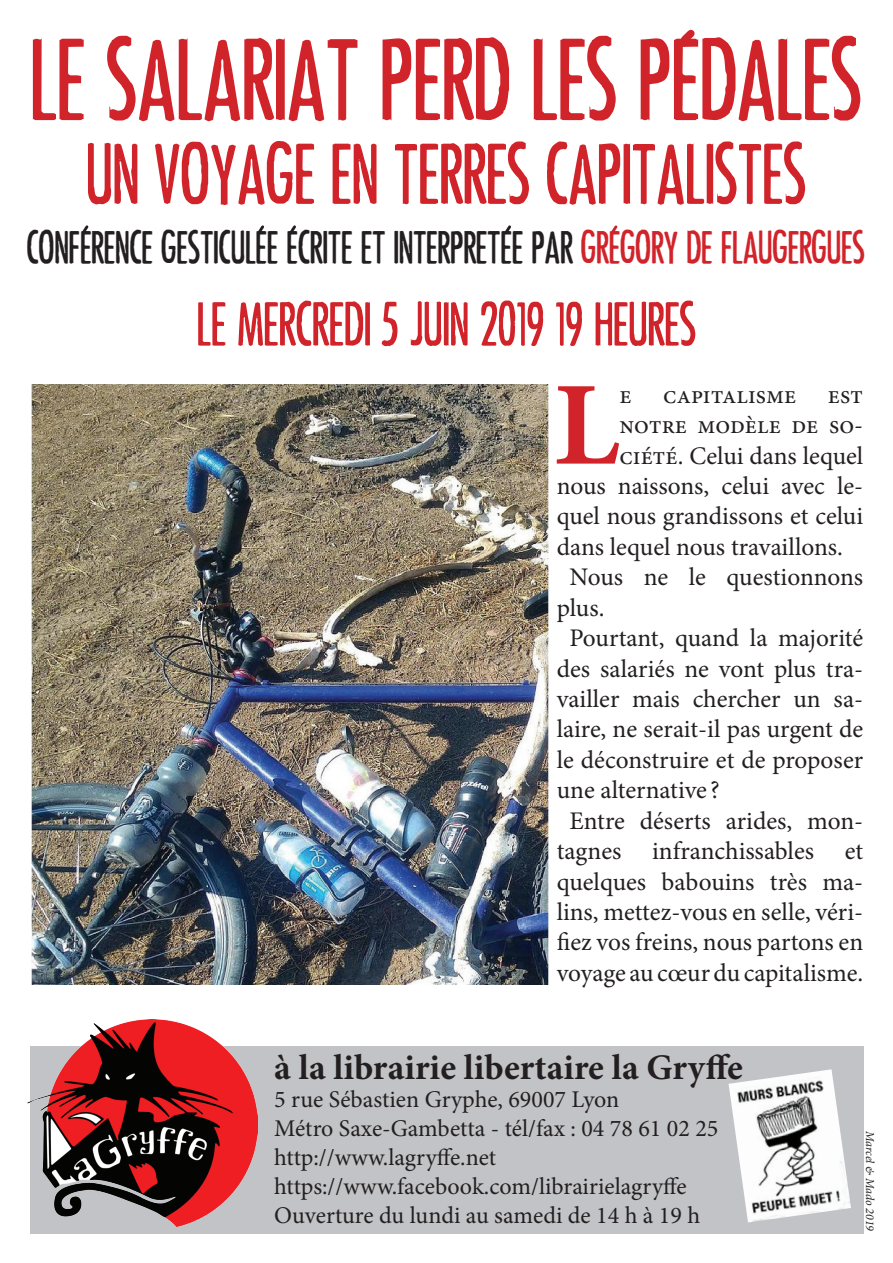
<style>
.page{position:relative;width:893px;height:1263px;background:#fff}
.page>*{position:absolute;margin:0;border:0;box-sizing:border-box;transform-origin:0 0}
.t1{font:700 118.95px "Minion Pro";color:#d1232a}
.t2{font:109.5px "Punk Rock Show";letter-spacing:-.06em;color:#d1232a}
.t3{font:81px "Punk Rock Show";letter-spacing:-.06em;color:#d1232a}
.t4{font:58.5px "Punk Rock Show";letter-spacing:-.06em;color:#d1232a}
.t5{font:43.5px "Punk Rock Show";letter-spacing:-.06em;color:#231f20}
.t6{font:700 36px "Minion Pro";color:#231f20}
.t7{font:25.35px "Minion Pro";color:#231f20}
.t8{font:24px/28.8px "Minion Pro";color:#231f20}
.t9{font:italic 12px "Minion Pro";letter-spacing:-.005em;color:#231f20}
.s1{color:#d1232a}
</style>
<div class="page">
<div style="left:30px;top:1046px;width:833px;height:187px;background:#c2c3c6"></div>
<img style="left:728px;top:1069px;width:123px;height:153px">
<img style="left:28px;top:1019px;width:229px;height:208px">
<svg style="left:611px;top:225px;width:7px;height:8px"></svg>
<svg style="left:681px;top:29px;width:14px;height:15px"></svg>
<svg style="left:82px;top:225px;width:7px;height:8px"></svg>
<svg style="left:258px;top:225px;width:6px;height:8px"></svg>
<svg style="left:290px;top:225px;width:6px;height:8px"></svg>
<svg style="left:505px;top:225px;width:6px;height:8px"></svg>
<img style="left:32px;top:384px;width:516px;height:601px">
<h2 class="t2" style="left:27px;top:12px;width:840px">LE SALARIAT PERD LES PEDALES</h2>
<h3 class="t3" style="left:84px;top:124px;width:726px">UN VOYAGE EN TERRES CAPITALISTES</h3>
<h3 class="t5" style="left:25px;top:220px;width:842px">CONFERENCE GESTICULEE ECRITE ET INTERPRETEE PAR <span class="s1">GREGORY DE FLAUGERGUES</span></h3>
<h3 class="t4" style="left:195px;top:288px;width:504px">LE MERCREDI 5 JUIN 2019 19 HEURES</h3>
<h1 class="t1" style="left:554px;top:342px;width:67px">L</h1>
<p class="t7" style="left:619px;top:378px;width:245px">e capitalisme est</p>
<p class="t7" style="left:619px;top:408px;width:245px">notre modèle de so-</p>
<p class="t7" style="left:619px;top:438px;width:245px">ciété. Celui dans lequel</p>
<p class="t7" style="left:557px;top:469px;width:308px">nous naissons, celui avec le-</p>
<p class="t7" style="left:557px;top:499px;width:308px">quel nous grandissons et celui</p>
<p class="t7" style="left:557px;top:530px;width:288px">dans lequel nous travaillons.</p>
<p class="t7" style="left:569px;top:560px;width:295px">Nous ne le questionnons</p>
<p class="t7" style="left:557px;top:591px;width:49px">plus.</p>
<p class="t7" style="left:569px;top:621px;width:295px">Pourtant, quand la majorité</p>
<p class="t7" style="left:557px;top:651px;width:308px">des salariés ne vont plus tra-</p>
<p class="t7" style="left:557px;top:682px;width:308px">vailler mais chercher un sa-</p>
<p class="t7" style="left:557px;top:712px;width:308px">laire, ne serait-il pas urgent de</p>
<p class="t7" style="left:557px;top:743px;width:308px">le déconstruire et de proposer</p>
<p class="t7" style="left:557px;top:773px;width:165px">une alternative ?</p>
<p class="t7" style="left:569px;top:804px;width:295px">Entre déserts arides, mon-</p>
<p class="t7" style="left:557px;top:834px;width:308px">tagnes infranchissables et</p>
<p class="t7" style="left:557px;top:864px;width:308px">quelques babouins très ma-</p>
<p class="t7" style="left:557px;top:895px;width:308px">lins, mettez-vous en selle, véri-</p>
<p class="t7" style="left:557px;top:925px;width:308px">fiez vos freins, nous partons en</p>
<p class="t7" style="left:557px;top:956px;width:308px">voyage au cœur du capitalisme.</p>
<h3 class="t6" style="left:274px;top:1042px;width:470px">à la librairie libertaire la Gryffe</h3>
<p class="t8" style="left:274px;top:1085px;width:446px">5 rue Sébastien Gryphe, 69007 Lyon<br>Métro Saxe-Gambetta - tél/fax : 04 78 61 02 25 http://www.lagryffe.net https://www.facebook.com/librairielagryffe Ouverture du lundi au samedi de 14 h à 19 h</p>
<p class="t9" style="left:878px;top:1131px;width:102px;rotate:90deg">Marcel &amp; Mado 2019</p>
</div>
